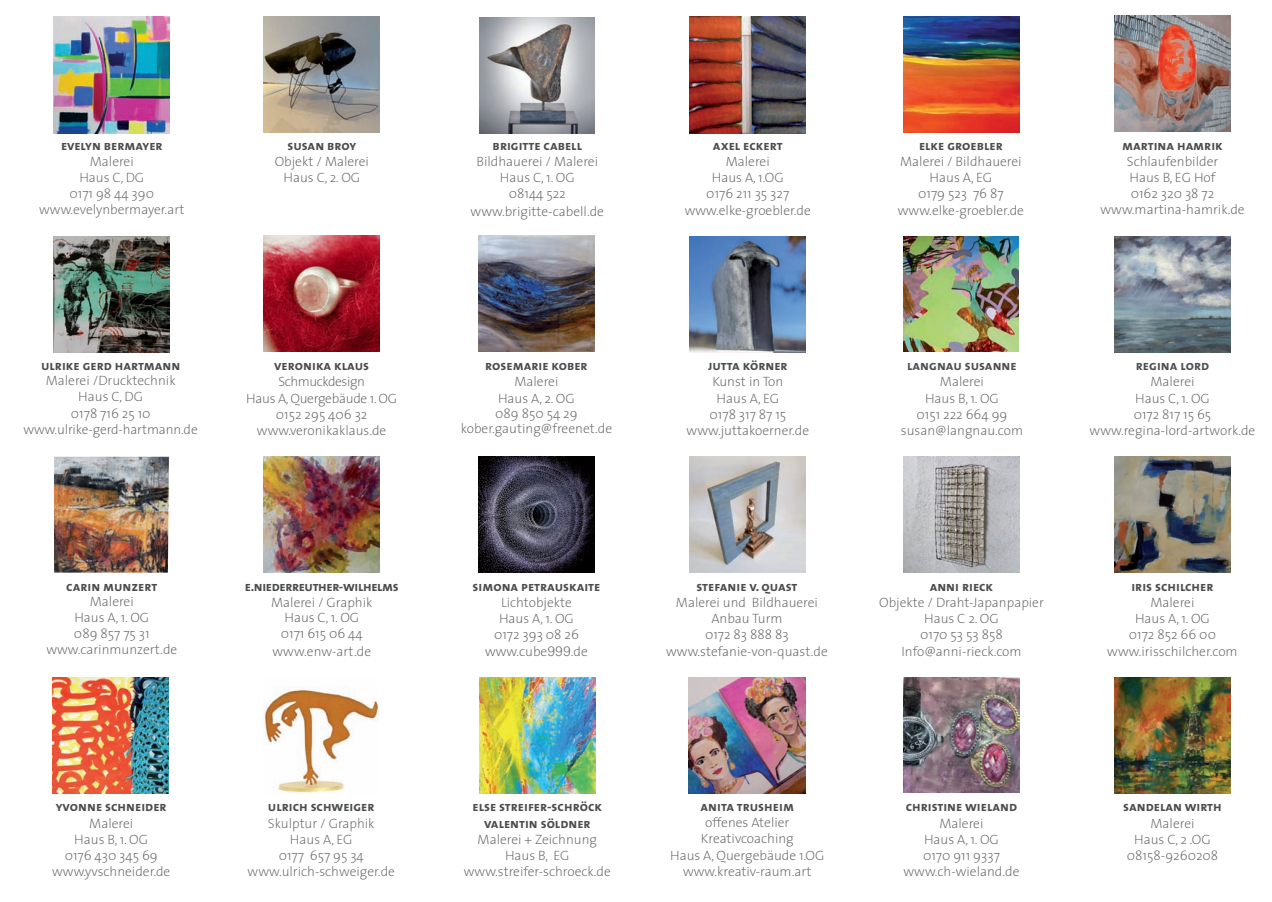
<style>
.page{position:relative;width:1272px;height:902px;background:#fff}
.page>*{position:absolute;margin:0;border:0;box-sizing:border-box;transform-origin:0 0}
.t1{font:200 13.5px "The Sans";color:#636366}
.t2{font:13.5px "The Mix Bold Caps";color:#4b4c4d}
.t3{font:200 13.5px "The Sans";color:#656568}
.t4{font:200 13.5px "The Sans";color:#616164}
.t5{font:13.5px "The Mix Bold Caps";color:#4e4f50}
.t6{font:13.5px "The Mix Bold Caps";letter-spacing:-.025em;color:#4b4c4d}
.t7{font:200 13.5px "The Sans";letter-spacing:-.02em;color:#636366}
.t8{font:200 13.5px "The Sans";letter-spacing:-.03em;color:#636366}
.s1{font-family:"Univers BQ";font-weight:300}
</style>
<div class="page">
<img style="left:478px;top:236px;width:116px;height:115px">
<img style="left:54px;top:456px;width:115px;height:116px">
<img style="left:53px;top:236px;width:116px;height:116px">
<img style="left:53px;top:677px;width:116px;height:116px">
<img style="left:1114px;top:236px;width:116px;height:116px">
<img style="left:264px;top:687px;width:115px;height:106px">
<img style="left:479px;top:677px;width:116px;height:116px">
<img style="left:689px;top:677px;width:116px;height:116px">
<img style="left:903px;top:677px;width:116px;height:115px">
<img style="left:1114px;top:456px;width:116px;height:116px">
<img style="left:1114px;top:16px;width:116px;height:116px">
<img style="left:903px;top:456px;width:116px;height:116px">
<img style="left:689px;top:456px;width:116px;height:116px">
<img style="left:478px;top:456px;width:116px;height:116px">
<img style="left:264px;top:17px;width:116px;height:116px">
<img style="left:479px;top:17px;width:116px;height:116px">
<img style="left:264px;top:456px;width:116px;height:116px">
<img style="left:903px;top:17px;width:116px;height:116px">
<img style="left:1114px;top:677px;width:116px;height:116px">
<img style="left:689px;top:237px;width:116px;height:115px">
<img style="left:263px;top:235px;width:116px;height:117px">
<img style="left:903px;top:236px;width:115px;height:116px">
<img style="left:53px;top:17px;width:116px;height:116px">
<img style="left:689px;top:17px;width:116px;height:116px">
<p class="t2" style="left:61px;top:134px;width:103px">evelyn bermayer</p>
<p class="t3" style="left:90px;top:150px;width:45px">Malerei</p>
<p class="t3" style="left:79px;top:166px;width:66px">Haus C, DG</p>
<p class="t3" style="left:70px;top:182px;width:86px">0171 98 44 390</p>
<p class="t3" style="left:39px;top:198px;width:147px">www.evelynbermayer.art</p>
<p class="t2" style="left:287px;top:134px;width:70px">susan broy</p>
<p class="t1" style="left:275px;top:150px;width:96px">Objekt / Malerei</p>
<p class="t1" style="left:283px;top:166px;width:78px">Haus C, 2. OG</p>
<p class="t2" style="left:41px;top:354px;width:141px">ulrike gerd hartmann</p>
<p class="t1" style="left:46px;top:369px;width:131px">Malerei /Drucktechnik</p>
<p class="t1" style="left:78px;top:385px;width:66px">Haus C, DG</p>
<p class="t1" style="left:71px;top:402px;width:81px">0178 716 25 10</p>
<p class="t1" style="left:24px;top:418px;width:176px">www.ulrike-gerd-hartmann.de</p>
<p class="t2" style="left:274px;top:354px;width:96px">veronika klaus</p>
<p class="t8" style="left:278px;top:370px;width:88px">Schmuckdesign</p>
<p class="t7" style="left:246px;top:387px;width:152px">Haus A, Quergebäude 1. OG</p>
<p class="t1" style="left:276px;top:403px;width:93px">0152 295 406 32</p>
<p class="t1" style="left:257px;top:419px;width:131px">www.veronikaklaus.de</p>
<p class="t2" style="left:66px;top:575px;width:92px">carin munzert</p>
<p class="t1" style="left:90px;top:590px;width:45px">Malerei</p>
<p class="t1" style="left:74px;top:606px;width:76px">Haus A, 1. OG</p>
<p class="t1" style="left:74px;top:622px;width:77px">089 857 75 31</p>
<p class="t1" style="left:46px;top:638px;width:132px">www.carinmunzert.de</p>
<p class="t6" style="left:245px;top:575px;width:155px">e.niederreuther-wilhelms</p>
<p class="t1" style="left:271px;top:591px;width:103px">Malerei / Graphik</p>
<p class="t1" style="left:284px;top:606px;width:76px">Haus C, 1. OG</p>
<p class="t1" style="left:281px;top:622px;width:83px">0171 615 06 44</p>
<p class="t1" style="left:272px;top:640px;width:100px">www.enw-art.de</p>
<p class="t2" style="left:56px;top:795px;width:112px">yvonne schneider</p>
<p class="t1" style="left:89px;top:811px;width:45px">Malerei</p>
<p class="t1" style="left:74px;top:828px;width:75px">Haus B, 1. OG</p>
<p class="t1" style="left:65px;top:844px;width:95px">0176 430 345 69</p>
<p class="t1" style="left:52px;top:860px;width:120px">www.yvschneider.de</p>
<p class="t2" style="left:268px;top:795px;width:108px">ulrich schweiger</p>
<p class="t3" style="left:268px;top:811px;width:108px">Skulptur / Graphik</p>
<p class="t3" style="left:290px;top:828px;width:64px">Haus A, EG</p>
<p class="t3" style="left:279px;top:844px;width:87px">0177 657 95 34</p>
<p class="t3" style="left:247px;top:860px;width:149px">www.ulrich-schweiger.de</p>
<p class="t2" style="left:492px;top:134px;width:91px">brigitte cabell</p>
<p class="t1" style="left:476px;top:150px;width:123px">Bildhauerei / Malerei</p>
<p class="t1" style="left:500px;top:166px;width:76px">Haus C, 1. OG</p>
<p class="t1" style="left:509px;top:182px;width:58px">08144 522</p>
<p class="t1" style="left:470px;top:200px;width:135px">www.brigitte-cabell.de</p>
<p class="t2" style="left:485px;top:354px;width:104px">rosemarie kober</p>
<p class="t1" style="left:514px;top:370px;width:45px">Malerei</p>
<p class="t1" style="left:498px;top:387px;width:78px">Haus A, 2. OG</p>
<p class="t1" style="left:495px;top:402px;width:84px">089 850 54 29</p>
<p class="t1" style="left:461px;top:417px;width:153px">kober.gauting@freenet.de</p>
<p class="t2" style="left:713px;top:134px;width:71px">axel eckert</p>
<p class="t1" style="left:725px;top:150px;width:45px">Malerei</p>
<p class="t1" style="left:712px;top:166px;width:73px">Haus A, 1.OG</p>
<p class="t1" style="left:706px;top:182px;width:84px">0176 211 35 327</p>
<p class="t1" style="left:684px;top:199px;width:128px">www.elke-groebler.de</p>
<p class="t2" style="left:708px;top:354px;width:81px">jutta körner</p>
<p class="t1" style="left:712px;top:370px;width:72px">Kunst in Ton</p>
<p class="t1" style="left:716px;top:387px;width:64px">Haus A, EG</p>
<p class="t1" style="left:709px;top:403px;width:78px">0178 317 87 15</p>
<p class="t1" style="left:686px;top:419px;width:124px">www.juttakoerner.de</p>
<p class="t2" style="left:919px;top:134px;width:85px">elke groebler</p>
<p class="t1" style="left:900px;top:150px;width:123px">Malerei / Bildhauerei</p>
<p class="t1" style="left:929px;top:166px;width:64px">Haus A, EG</p>
<p class="t1" style="left:918px;top:182px;width:87px">0179 523 76 87</p>
<p class="t1" style="left:897px;top:199px;width:128px">www.elke-groebler.de</p>
<p class="t5" style="left:907px;top:354px;width:111px">langnau susanne</p>
<p class="t1" style="left:940px;top:370px;width:45px">Malerei</p>
<p class="t1" style="left:925px;top:387px;width:75px">Haus B, 1. OG</p>
<p class="t1" style="left:916px;top:403px;width:92px">0151 222 664 99</p>
<p class="t1" style="left:900px;top:419px;width:124px">susan@langnau.com</p>
<p class="t2" style="left:1122px;top:134px;width:102px">martina hamrik</p>
<p class="t4" style="left:1126px;top:150px;width:93px">Schlaufenbilder</p>
<p class="t4" style="left:1129px;top:166px;width:87px">Haus B, EG Hof</p>
<p class="t4" style="left:1130px;top:182px;width:85px">0162 320 38 72</p>
<p class="t4" style="left:1100px;top:199px;width:146px">www.martina-hamrik.de</p>
<p class="t5" style="left:1135px;top:354px;width:75px">regina lord</p>
<p class="t1" style="left:1150px;top:370px;width:45px">Malerei</p>
<p class="t1" style="left:1135px;top:387px;width:76px">Haus C, 1. OG</p>
<p class="t1" style="left:1133px;top:403px;width:79px">0172 817 15 65</p>
<p class="t1" style="left:1089px;top:419px;width:167px">www.regina-lord-artwork.de</p>
<p class="t2" style="left:472px;top:575px;width:129px">simona petrauskaite</p>
<p class="t1" style="left:501px;top:591px;width:72px">Lichtobjekte</p>
<p class="t1" style="left:499px;top:607px;width:76px">Haus A, 1. OG</p>
<p class="t1" style="left:494px;top:623px;width:86px">0172 393 08 26</p>
<p class="t1" style="left:485px;top:640px;width:104px">www.cube<span class="s1">999</span>.de</p>
<p class="t2" style="left:696px;top:575px;width:102px">stefanie v. quast</p>
<p class="t1" style="left:676px;top:591px;width:144px">Malerei und Bildhauerei</p>
<p class="t1" style="left:711px;top:607px;width:73px">Anbau Turm</p>
<p class="t1" style="left:705px;top:623px;width:85px">0172 83 888 83</p>
<p class="t1" style="left:666px;top:640px;width:163px">www.stefanie-von-quast.de</p>
<p class="t2" style="left:929px;top:575px;width:65px">anni rieck</p>
<p class="t1" style="left:879px;top:591px;width:166px">Objekte / Draht-Japanpapier</p>
<p class="t1" style="left:924px;top:607px;width:76px">Haus C 2. OG</p>
<p class="t1" style="left:920px;top:623px;width:84px">0170 53 53 858</p>
<p class="t1" style="left:901px;top:640px;width:122px">Info@anni-rieck.com</p>
<p class="t2" style="left:472px;top:795px;width:131px">else streifer-schröck</p>
<p class="t2" style="left:484px;top:811px;width:108px">valentin söldner</p>
<p class="t1" style="left:477px;top:828px;width:121px">Malerei + Zeichnung</p>
<p class="t1" style="left:505px;top:844px;width:66px">Haus B, EG</p>
<p class="t1" style="left:464px;top:860px;width:148px">www.streifer-schroeck.de</p>
<p class="t2" style="left:700px;top:795px;width:95px">anita trusheim</p>
<p class="t1" style="left:705px;top:811px;width:86px">offenes Atelier</p>
<p class="t1" style="left:700px;top:827px;width:94px">Kreativcoaching</p>
<p class="t1" style="left:670px;top:843px;width:156px">Haus A, Quergebäude 1.OG</p>
<p class="t1" style="left:683px;top:860px;width:130px">www.kreativ-raum.art</p>
<p class="t2" style="left:905px;top:795px;width:113px">christine wieland</p>
<p class="t1" style="left:939px;top:811px;width:45px">Malerei</p>
<p class="t1" style="left:924px;top:828px;width:76px">Haus A, 1. OG</p>
<p class="t1" style="left:923px;top:844px;width:78px">0170 911 9337</p>
<p class="t1" style="left:903px;top:860px;width:117px">www.ch-wieland.de</p>
<p class="t2" style="left:1131px;top:575px;width:84px">iris schilcher</p>
<p class="t1" style="left:1150px;top:591px;width:45px">Malerei</p>
<p class="t1" style="left:1134px;top:607px;width:76px">Haus A, 1. OG</p>
<p class="t1" style="left:1128px;top:623px;width:89px">0172 852 66 00</p>
<p class="t1" style="left:1107px;top:640px;width:132px">www.irisschilcher.com</p>
<p class="t2" style="left:1123px;top:795px;width:100px">sandelan wirth</p>
<p class="t1" style="left:1150px;top:811px;width:45px">Malerei</p>
<p class="t1" style="left:1134px;top:828px;width:78px">Haus C, 2 .OG</p>
<p class="t1" style="left:1126px;top:844px;width:93px">08158-9260208</p>
</div>
